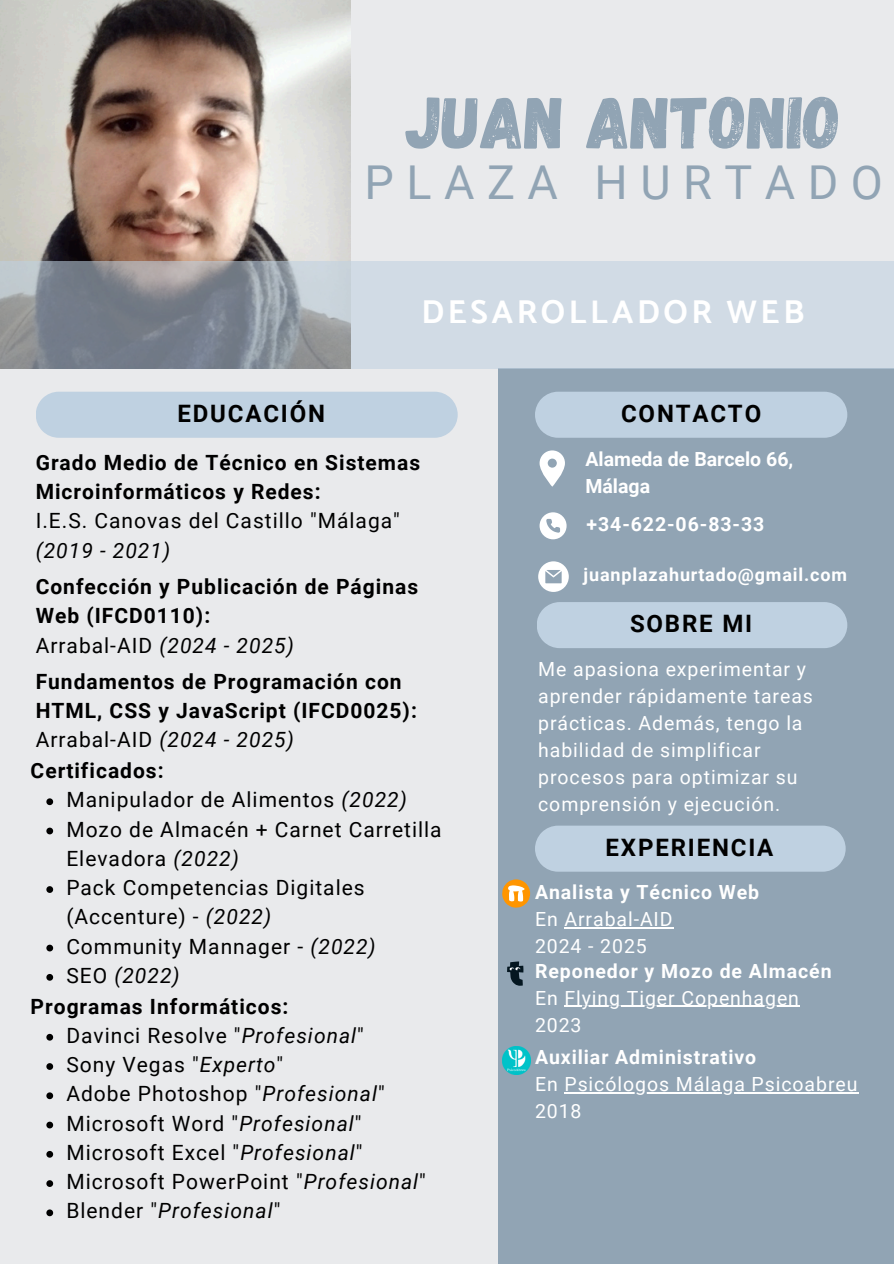
<style>
.page{position:relative;width:894px;height:1264px;background:#fff}
.page>*{position:absolute;margin:0;border:0;box-sizing:border-box;transform-origin:0 0}
.t1{font:73.35px "Gagalin";color:#91a4b4}
.t2{font:46.65px "Roboto";letter-spacing:.27em;color:#91a4b4}
.t3{font:700 33px "Catamaran";letter-spacing:.105em;color:#fff}
.t4{font:700 24px "Roboto";letter-spacing:.075em;color:#000}
.t5{font:21px/29.2px "Roboto";letter-spacing:.05em;color:#000}
.t6{font:700 21px/29.2px "Roboto";letter-spacing:.045em;color:#000}
.t7{font:italic 21px "Roboto";letter-spacing:.05em;color:#000}
.t8{font:19.5px/27px "Roboto";letter-spacing:.05em;color:#fff}
.t9{font:700 19.5px/27px "Roboto";letter-spacing:.045em;color:#fff}
.t10{font:700 19.5px/27px "Roboto";color:#fff}
.t11{font:700 18px "Roboto";letter-spacing:.045em;color:#fff}
.s1{font-weight:400}
.s2{font-weight:400;font-style:italic}
.s3{font-style:italic}
.s4{font-style:normal}
.s5{font-weight:700}
</style>
<div class="page">
<div style="left:0;top:0;width:893px;height:1263px;background:#e9eaec"></div>
<div style="left:498px;top:368px;width:395px;height:895px;background:#91a4b4"></div>
<img style="left:0;top:0;width:351px;height:260px">
<svg style="left:0;top:260px;width:893px;height:108px;fill:#d1dbe5"></svg>
<div style="left:36px;top:392px;width:421px;height:46px;background:#bfd1e1"></div>
<div style="left:537px;top:602px;width:310px;height:46px;background:#bfd1e1"></div>
<div style="left:535px;top:825px;width:310px;height:46px;background:#bfd1e1"></div>
<div style="left:535px;top:392px;width:312px;height:46px;background:#bfd1e1"></div>
<svg style="left:539px;top:450px;width:26px;height:36px"></svg>
<svg style="left:539px;top:512px;width:27px;height:27px"></svg>
<svg style="left:538px;top:561px;width:30px;height:30px"></svg>
<svg style="left:502px;top:879px;width:28px;height:28px"></svg>
<svg style="left:507px;top:961px;width:16px;height:24px"></svg>
<img style="left:502px;top:1046px;width:28px;height:28px">
<hr style="left:564px;top:927px;width:109px;height:1px;background:#fff">
<svg style="left:46px;top:798px;width:7px;height:7px"></svg>
<svg style="left:46px;top:827px;width:7px;height:7px"></svg>
<svg style="left:46px;top:886px;width:7px;height:6px"></svg>
<svg style="left:46px;top:944px;width:7px;height:7px"></svg>
<svg style="left:46px;top:974px;width:7px;height:6px"></svg>
<svg style="left:46px;top:1033px;width:7px;height:7px"></svg>
<svg style="left:46px;top:1063px;width:7px;height:6px"></svg>
<svg style="left:46px;top:1092px;width:7px;height:7px"></svg>
<svg style="left:46px;top:1121px;width:7px;height:7px"></svg>
<svg style="left:46px;top:1151px;width:7px;height:6px"></svg>
<svg style="left:46px;top:1180px;width:7px;height:6px"></svg>
<svg style="left:46px;top:1209px;width:7px;height:7px"></svg>
<hr style="left:564px;top:1005px;width:235px;height:2px;background:#fff">
<hr style="left:564px;top:1091px;width:294px;height:2px;background:#fff">
<p class="t1" style="left:406px;top:75px;width:436px">JUAN ANTONIO</p>
<p class="t2" style="left:364px;top:156px;width:519px">PLAZA HURTADO</p>
<h1 class="t3" style="left:421px;top:292px;width:384px">DESAROLLADOR WEB</h1>
<h2 class="t4" style="left:177px;top:400px;width:149px">EDUCACIÓN</h2>
<h3 class="t6" style="left:36px;top:448px;width:386px">Grado Medio de Técnico en Sistemas<br>Microinformáticos y Redes:<br><span class="s1">I.E.S. Canovas del Castillo "Málaga" </span><span class="s2">(2019 - 2021)</span></h3>
<h5 class="t6" style="left:36px;top:572px;width:384px">Confección y Publicación de Páginas<br>Web (IFCD0110):<br><span class="s1">Arrabal-AID</span> <span class="s2">(2024 - 2025)</span></h5>
<p class="t6" style="left:36px;top:667px;width:382px">Fundamentos de Programación con<br>HTML, CSS y JavaScript (IFCD0025):<br><span class="s1">Arrabal-AID</span> <span class="s2">(2024 - 2025)</span></p>
<p class="t6" style="left:31px;top:756px;width:134px">Certificados:</p>
<p class="t5" style="left:66px;top:785px;width:342px">Manipulador de Alimentos <span class="s3">(2022)</span></p>
<p class="t5" style="left:66px;top:814px;width:377px">Mozo de Almacén + Carnet Carretilla<br>Elevadora <span class="s3">(2022)</span></p>
<p class="t5" style="left:66px;top:873px;width:300px">Pack Competencias Digitales (Accenture) - <span class="s3">(2022)</span></p>
<p class="t5" style="left:66px;top:931px;width:311px">Community Mannager - <span class="s3">(2022)</span></p>
<p class="t7" style="left:66px;top:963px;width:115px"><span class="s4">SEO</span> (2022)</p>
<p class="t6" style="left:31px;top:991px;width:259px">Programas Informáticos:</p>
<p class="t5" style="left:66px;top:1021px;width:299px">Davinci Resolve "<span class="s3">Profesional</span>"</p>
<p class="t5" style="left:66px;top:1050px;width:218px">Sony Vegas "<span class="s3">Experto</span>"</p>
<h4 class="t5" style="left:66px;top:1079px;width:320px">Adobe Photoshop "<span class="s3">Profesional</span>"</h4>
<p class="t5" style="left:66px;top:1108px;width:297px">Microsoft Word "<span class="s3">Profesional</span>"</p>
<h5 class="t5" style="left:66px;top:1138px;width:298px">Microsoft Excel "<span class="s3">Profesional</span>"</h5>
<p class="t5" style="left:66px;top:1167px;width:361px">Microsoft PowerPoint "<span class="s3">Profesional</span>"</p>
<h5 class="t7" style="left:66px;top:1198px;width:215px"><span class="s4">Blender "</span>Profesional<span class="s4">"</span></h5>
<h6 class="t4" style="left:621px;top:400px;width:142px">CONTACTO</h6>
<h6 class="t10" style="left:585px;top:445px;width:209px">Alameda de Barcelo 66,<br>Málaga</h6>
<p class="t9" style="left:586px;top:511px;width:179px">+34-622-06-83-33</p>
<h4 class="t11" style="left:583px;top:564px;width:265px">juanplazahurtado@gmail.com</h4>
<h5 class="t4" style="left:629px;top:610px;width:124px">SOBRE MI</h5>
<h6 class="t8" style="left:538px;top:655px;width:276px">Me apasiona experimentar y aprender rápidamente tareas prácticas. Además, tengo la habilidad de simplificar procesos para optimizar su comprensión y ejecución.</h6>
<p class="t4" style="left:605px;top:833px;width:169px">EXPERIENCIA</p>
<p class="t8" style="left:535px;top:878px;width:226px"><span class="s5">Analista y Técnico Web<br></span>En Arrabal-AID<br>2024 - 2025</p>
<p class="t9" style="left:535px;top:957px;width:298px">Reponedor y Mozo de Almacén<br><span class="s1">En Flying Tiger Copenhagen</span></p>
<p class="t8" style="left:535px;top:1011px;width:48px">2023</p>
<h4 class="t8" style="left:535px;top:1043px;width:324px"><span class="s5">Auxiliar Administrativo<br></span>En Psicólogos Málaga Psicoabreu</h4>
<h6 class="t8" style="left:535px;top:1097px;width:48px">2018</h6>
</div>
